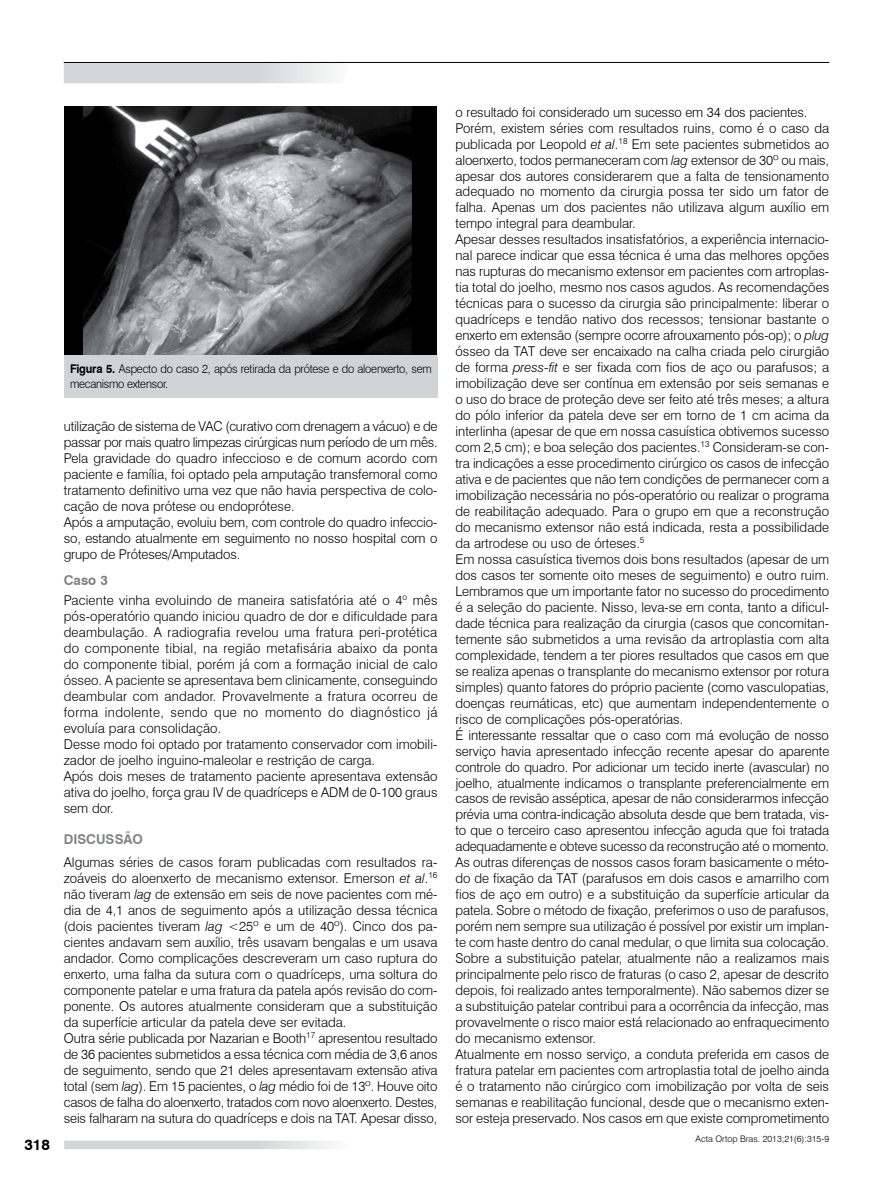
<style>
.page{position:relative;width:893px;height:1191px;background:#fff}
.page>*{position:absolute;margin:0;border:0;box-sizing:border-box;transform-origin:0 0}
.t1{font:700 15px "Swiss 721 BT";color:#000}
.t2{font:300 13.5px/15.9px "Swiss 721 BT";color:#000}
.t3{font:700 13.5px "Swiss 721 BT";color:#808285}
.t4{font:300 12px/15px "Swiss 721 BT";letter-spacing:-.02em;color:#000;scale:.93 1}
.t5{font:300 9px "Swiss 721 BT";color:#000}
.s1{font-weight:700}
.s2{font-weight:700;color:#808285}
.s3{font-style:italic}
</style>
<div class="page">
<svg style="left:64px;top:63px;width:267px;height:20px;background:#d7d9da"></svg>
<svg style="left:64px;top:1140px;width:267px;height:9px"></svg>
<hr style="left:64px;top:62px;width:765px;height:1px;background:#000">
<div style="left:64px;top:106px;width:373px;height:249px;background:#000"></div>
<img style="left:83px;top:106px;width:328px;height:248px">
<div style="left:64px;top:355px;width:373px;height:43px;background:#d1d3d4"></div>
<p class="t1" style="left:24px;top:1135px;width:27px">318</p>
<p class="t4" style="left:70px;top:361px;width:390px"><span class="s1">Figura 5.</span> Aspecto do caso 2, após retirada da prótese e do aloenxerto, sem mecanismo extensor.</p>
<p class="t2" style="left:64px;top:418px;width:375px">utilização de sistema de VAC (curativo com drenagem a vácuo) e de passar por mais quatro limpezas cirúrgicas num período de um mês.<br>Pela gravidade do quadro infeccioso e de comum acordo com paciente e família, foi optado pela amputação transfemoral como tratamento definitivo uma vez que não havia perspectiva de colo&shy;cação de nova prótese ou endoprótese.<br>Após a amputação, evoluiu bem, com controle do quadro infeccio&shy;so, estando atualmente em seguimento no nosso hospital com o grupo de Próteses/Amputados.</p>
<p class="t2" style="left:64px;top:569px;width:375px;line-height:20.2px"><span class="s2">Caso 3<br></span>Paciente vinha evoluindo de maneira satisfatória até o 4<sup>o</sup> mês</p>
<p class="t2" style="left:64px;top:608px;width:375px">pós-operatório quando iniciou quadro de dor e dificuldade para deambulação. A radiografia revelou uma fratura peri-protética do componente tibial, na região metafisária abaixo da ponta do componente tibial, porém já com a formação inicial de calo ósseo. A paciente se apresentava bem clinicamente, conseguindo deambular com andador. Provavelmente a fratura ocorreu de forma indolente, sendo que no momento do diagnóstico já evoluía para consolidação.<br>Desse modo foi optado por tratamento conservador com imobili&shy;zador de joelho inguino-maleolar e restrição de carga.<br>Após dois meses de tratamento paciente apresentava extensão ativa do joelho, força grau IV de quadríceps e ADM de 0-100 graus sem dor.</p>
<p class="t3" style="left:64px;top:831px;width:81px">DISCUSSÃO</p>
<p class="t2" style="left:64px;top:854px;width:375px">Algumas séries de casos foram publicadas com resultados ra&shy;zoáveis do aloenxerto de mecanismo extensor. Emerson <span class="s3">et al</span>.<sup>16 </sup>não tiveram <span class="s3">lag</span> de extensão em seis de nove pacientes com mé&shy;dia de 4,1 anos de seguimento após a utilização dessa técnica (dois pacientes tiveram <span class="s3">lag</span> &lt;25º e um de 40º). Cinco dos pa&shy;cientes andavam sem auxílio, três usavam bengalas e um usava andador. Como complicações descreveram um caso ruptura do enxerto, uma falha da sutura com o quadríceps, uma soltura do componente patelar e uma fratura da patela após revisão do com&shy;ponente. Os autores atualmente consideram que a substituição da superfície articular da patela deve ser evitada.<br>Outra série publicada por Nazarian e Booth<sup>17</sup> apresentou resultado de 36 pacientes submetidos a essa técnica com média de 3,6 anos de seguimento, sendo que 21 deles apresentavam extensão ativa total (sem <span class="s3">lag</span>). Em 15 pacientes, o <span class="s3">lag</span> médio foi de 13º. Houve oito casos de falha do aloenxerto, tratados com novo aloenxerto. Destes, seis falharam na sutura do quadríceps e dois na TAT. Apesar disso,</p>
<p class="t2" style="left:455px;top:104px;width:375px">o resultado foi considerado um sucesso em 34 dos pacientes.<br>Porém, existem séries com resultados ruins, como é o caso da publicada por Leopold <span class="s3">et al</span>.<sup>18</sup> Em sete pacientes submetidos ao aloenxerto, todos permaneceram com <span class="s3">lag</span> extensor de 30º ou mais, apesar dos autores considerarem que a falta de tensionamento adequado no momento da cirurgia possa ter sido um fator de falha. Apenas um dos pacientes não utilizava algum auxílio em tempo integral para deambular.<br>Apesar desses resultados insatisfatórios, a experiência internacio&shy;nal parece indicar que essa técnica é uma das melhores opções nas rupturas do mecanismo extensor em pacientes com artroplas&shy;tia total do joelho, mesmo nos casos agudos. As recomendações técnicas para o sucesso da cirurgia são principalmente: liberar o quadríceps e tendão nativo dos recessos; tensionar bastante o enxerto em extensão (sempre ocorre afrouxamento pós-op); o <span class="s3">plug </span>ósseo da TAT deve ser encaixado na calha criada pelo cirurgião de forma <span class="s3">press-fit</span> e ser fixada com fios de aço ou parafusos; a imobilização deve ser contínua em extensão por seis semanas e o uso do brace de proteção deve ser feito até três meses; a altura do pólo inferior da patela deve ser em torno de 1 cm acima da interlinha (apesar de que em nossa casuística obtivemos sucesso com 2,5 cm); e boa seleção dos pacientes.<sup>13</sup> Consideram-se con&shy;tra indicações a esse procedimento cirúrgico os casos de infecção ativa e de pacientes que não tem condições de permanecer com a imobilização necessária no pós-operatório ou realizar o programa de reabilitação adequado. Para o grupo em que a reconstrução do mecanismo extensor não está indicada, resta a possibilidade da artrodese ou uso de órteses.<sup>5<br></sup>Em nossa casuística tivemos dois bons resultados (apesar de um dos casos ter somente oito meses de seguimento) e outro ruim.<br>Lembramos que um importante fator no sucesso do procedimento é a seleção do paciente. Nisso, leva-se em conta, tanto a dificul&shy;dade técnica para realização da cirurgia (casos que concomitan&shy;temente são submetidos a uma revisão da artroplastia com alta complexidade, tendem a ter piores resultados que casos em que se realiza apenas o transplante do mecanismo extensor por rotura simples) quanto fatores do próprio paciente (como vasculopatias, doenças reumáticas, etc) que aumentam independentemente o risco de complicações pós-operatórias.<br>É interessante ressaltar que o caso com má evolução de nosso serviço havia apresentado infecção recente apesar do aparente controle do quadro. Por adicionar um tecido inerte (avascular) no joelho, atualmente indicamos o transplante preferencialmente em casos de revisão asséptica, apesar de não considerarmos infecção prévia uma contra-indicação absoluta desde que bem tratada, vis&shy;to que o terceiro caso apresentou infecção aguda que foi tratada adequadamente e obteve sucesso da reconstrução até o momento.<br>As outras diferenças de nossos casos foram basicamente o méto&shy;do de fixação da TAT (parafusos em dois casos e amarrilho com fios de aço em outro) e a substituição da superfície articular da patela. Sobre o método de fixação, preferimos o uso de parafusos, porém nem sempre sua utilização é possível por existir um implan&shy;te com haste dentro do canal medular, o que limita sua colocação.<br>Sobre a substituição patelar, atualmente não a realizamos mais principalmente pelo risco de fraturas (o caso 2, apesar de descrito depois, foi realizado antes temporalmente). Não sabemos dizer se a substituição patelar contribui para a ocorrência da infecção, mas provavelmente o risco maior está relacionado ao enfraquecimento do mecanismo extensor.<br>Atualmente em nosso serviço, a conduta preferida em casos de fratura patelar em pacientes com artroplastia total de joelho ainda é o tratamento não cirúrgico com imobilização por volta de seis semanas e reabilitação funcional, desde que o mecanismo exten&shy;sor esteja preservado. Nos casos em que existe comprometimento</p>
<p class="t5" style="left:696px;top:1133px;width:135px">Acta Ortop Bras. 2013;21(6):315-9</p>
</div>
